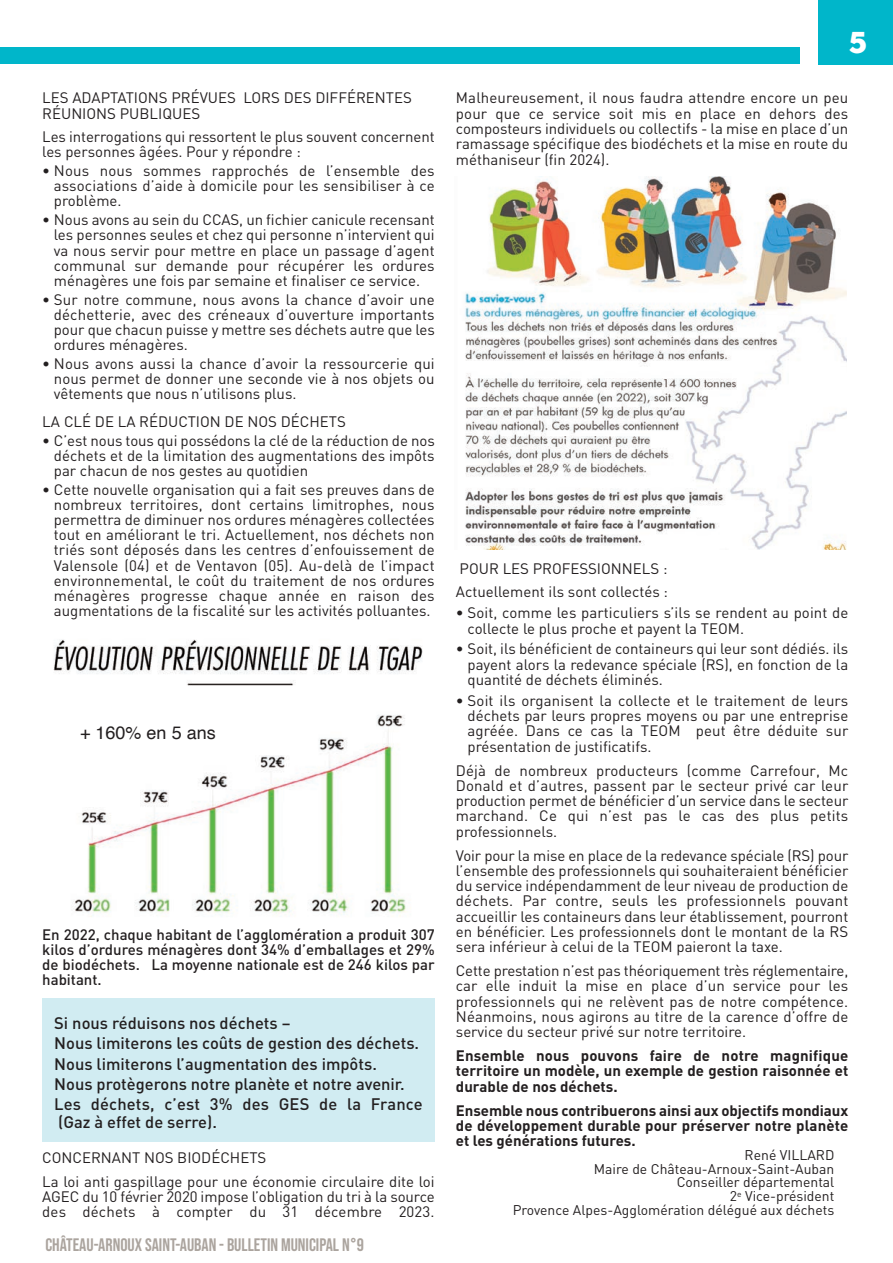
<style>
.page{position:relative;width:893px;height:1263px;background:#fff}
.page>*{position:absolute;margin:0;border:0;box-sizing:border-box;transform-origin:0 0}
.t1{font:30px "Chunk Five Ex";color:#fff}
.t2{font:18px "Bebas Neue";color:#aba49e}
.t3{font:18px "Helvetica";color:#231f20}
.t4{font:500 16.5px/20.2px "DIN";color:#231f20}
.t5{font:15px/15px "DIN";color:#231f20;text-align:justify}
.t6{font:700 15px/15.3px "DIN";color:#231f20;text-align:justify}
.t7{font:500 15px/15px "DIN";color:#231f20;text-align:justify}
.t8{font:13.95px/14px "DIN";color:#231f20;text-align:right}
</style>
<div class="page">
<div style="left:43px;top:998px;width:392px;height:143px;background:#d1ecf2"></div>
<div style="left:818px;top:0;width:75px;height:65px;background:#00b6ca"></div>
<div style="left:0;top:47px;width:800px;height:17px;background:#00b6ca"></div>
<img style="left:53px;top:639px;width:370px;height:278px">
<img style="left:465px;top:177px;width:382px;height:373px">
<p class="t5" style="left:42px;top:92px;width:371px">LES ADAPTATIONS PRÉVUES LORS DES DIFFÉRENTES<br>RÉUNIONS PUBLIQUES</p>
<p class="t5" style="left:42px;top:131px;width:394px">Les interrogations qui ressortent le plus souvent concernent les personnes âgées. Pour y répondre :</p>
<p class="t5" style="left:54px;top:165px;width:382px;text-indent:-12px">• Nous nous sommes rapprochés de l’ensemble des associations d’aide à domicile pour les sensibiliser à ce problème.</p>
<p class="t5" style="left:54px;top:214px;width:382px;text-indent:-12px">• Nous avons au sein du CCAS, un fichier canicule recensant les personnes seules et chez qui personne n’intervient qui va nous servir pour mettre en place un passage d’agent communal sur demande pour récupérer les ordures ménagères une fois par semaine et finaliser ce service.</p>
<p class="t5" style="left:54px;top:294px;width:382px;text-indent:-12px">• Sur notre commune, nous avons la chance d’avoir une déchetterie, avec des créneaux d’ouverture importants pour que chacun puisse y mettre ses déchets autre que les ordures ménagères.</p>
<p class="t5" style="left:54px;top:358px;width:382px;text-indent:-12px">• Nous avons aussi la chance d’avoir la ressourcerie qui nous permet de donner une seconde vie à nos objets ou vêtements que nous n’utilisons plus.</p>
<p class="t5" style="left:42px;top:416px;width:305px">LA CLÉ DE LA RÉDUCTION DE NOS DÉCHETS</p>
<p class="t5" style="left:54px;top:435px;width:382px;text-indent:-12px">• C’est nous tous qui possédons la clé de la réduction de nos déchets et de la limitation des augmentations des impôts par chacun de nos gestes au quotidien</p>
<p class="t5" style="left:54px;top:484px;width:382px;text-indent:-12px">• Cette nouvelle organisation qui a fait ses preuves dans de nombreux territoires, dont certains limitrophes, nous permettra de diminuer nos ordures ménagères collectées tout en améliorant le tri. Actuellement, nos déchets non triés sont déposés dans les centres d’enfouissement de Valensole (04) et de Ventavon (05). Au-delà de l’impact environnemental, le coût du traitement de nos ordures ménagères progresse chaque année en raison des augmentations de la fiscalité sur les activités polluantes.</p>
<p class="t3" style="left:80px;top:726px;width:137px">+ 160% en 5 ans</p>
<p class="t7" style="left:42px;top:928px;width:394px">En 2022, chaque habitant de l’agglomération a produit 307 kilos d’ordures ménagères dont 34% d’emballages et 29% de biodéchets. La moyenne nationale est de 246 kilos par habitant.</p>
<p class="t4" style="left:54px;top:1015px;width:370px">Si nous réduisons nos déchets –<br>Nous limiterons les coûts de gestion des déchets.<br>Nous limiterons l’augmentation des impôts.<br>Nous protègerons notre planète et notre avenir.<br>Les déchets, c’est 3% des GES de la France</p>
<p class="t4" style="left:58px;top:1114px;width:160px">(Gaz à effet de serre).</p>
<p class="t5" style="left:42px;top:1148px;width:394px;line-height:23.5px">CONCERNANT NOS BIODÉCHETS<br>La loi anti gaspillage pour une économie circulaire dite loi</p>
<p class="t5" style="left:42px;top:1191px;width:394px">AGEC du 10 février 2020 impose l’obligation du tri à la source des déchets à compter du 31 décembre 2023.</p>
<p class="t2" style="left:45px;top:1235px;width:320px">CHÂTEAU-ARNOUX SAINT-AUBAN - BULLETIN MUNICIPAL N°9</p>
<h1 class="t1" style="left:849px;top:30px;width:19px">5</h1>
<p class="t5" style="left:456px;top:92px;width:394px">Malheureusement, il nous faudra attendre encore un peu pour que ce service soit mis en place en dehors des composteurs individuels ou collectifs - la mise en place d’un ramassage spécifique des biodéchets et la mise en route du méthaniseur (fin 2024).</p>
<p class="t5" style="left:456px;top:558px;width:214px;line-height:23.9px">POUR LES PROFESSIONNELS :<br>Actuellement ils sont collectés :</p>
<p class="t5" style="left:468px;top:607px;width:382px;text-indent:-12px">• Soit, comme les particuliers s’ils se rendent au point de collecte le plus proche et payent la TEOM.</p>
<p class="t5" style="left:468px;top:643px;width:382px;text-indent:-12px">• Soit, ils bénéficient de containeurs qui leur sont dédiés. ils payent alors la redevance spéciale (RS), en fonction de la quantité de déchets éliminés.</p>
<p class="t5" style="left:468px;top:694px;width:382px;text-indent:-12px">• Soit ils organisent la collecte et le traitement de leurs déchets par leurs propres moyens ou par une entreprise agréée. Dans ce cas la TEOM peut être déduite sur présentation de justificatifs.</p>
<p class="t5" style="left:456px;top:764px;width:394px">Déjà de nombreux producteurs (comme Carrefour, Mc Donald et d’autres, passent par le secteur privé car leur production permet de bénéficier d’un service dans le secteur marchand. Ce qui n’est pas le cas des plus petits professionnels.</p>
<p class="t5" style="left:456px;top:849px;width:394px">Voir pour la mise en place de la redevance spéciale (RS) pour l’ensemble des professionnels qui souhaiteraient bénéficier du service indépendamment de leur niveau de production de déchets. Par contre, seuls les professionnels pouvant accueillir les containeurs dans leur établissement, pourront en bénéficier. Les professionnels dont le montant de la RS sera inférieur à celui de la TEOM paieront la taxe.</p>
<p class="t5" style="left:456px;top:965px;width:394px">Cette prestation n’est pas théoriquement très réglementaire, car elle induit la mise en place d’un service pour les professionnels qui ne relèvent pas de notre compétence.<br>Néanmoins, nous agirons au titre de la carence d’offre de service du secteur privé sur notre territoire.</p>
<p class="t6" style="left:456px;top:1050px;width:394px">Ensemble nous pouvons faire de notre magnifique territoire un modèle, un exemple de gestion raisonnée et durable de nos déchets.</p>
<p class="t6" style="left:456px;top:1104px;width:394px">Ensemble nous contribuerons ainsi aux objectifs mondiaux de développement durable pour préserver notre planète et les générations futures.</p>
<p class="t8" style="left:513px;top:1149px;width:323px">René VILLARD<br>Maire de Château-Arnoux-Saint-Auban<br>Conseiller départemental<br>2<sup>e</sup> Vice-président<br>Provence Alpes-Agglomération délégué aux déchets</p>
</div>
